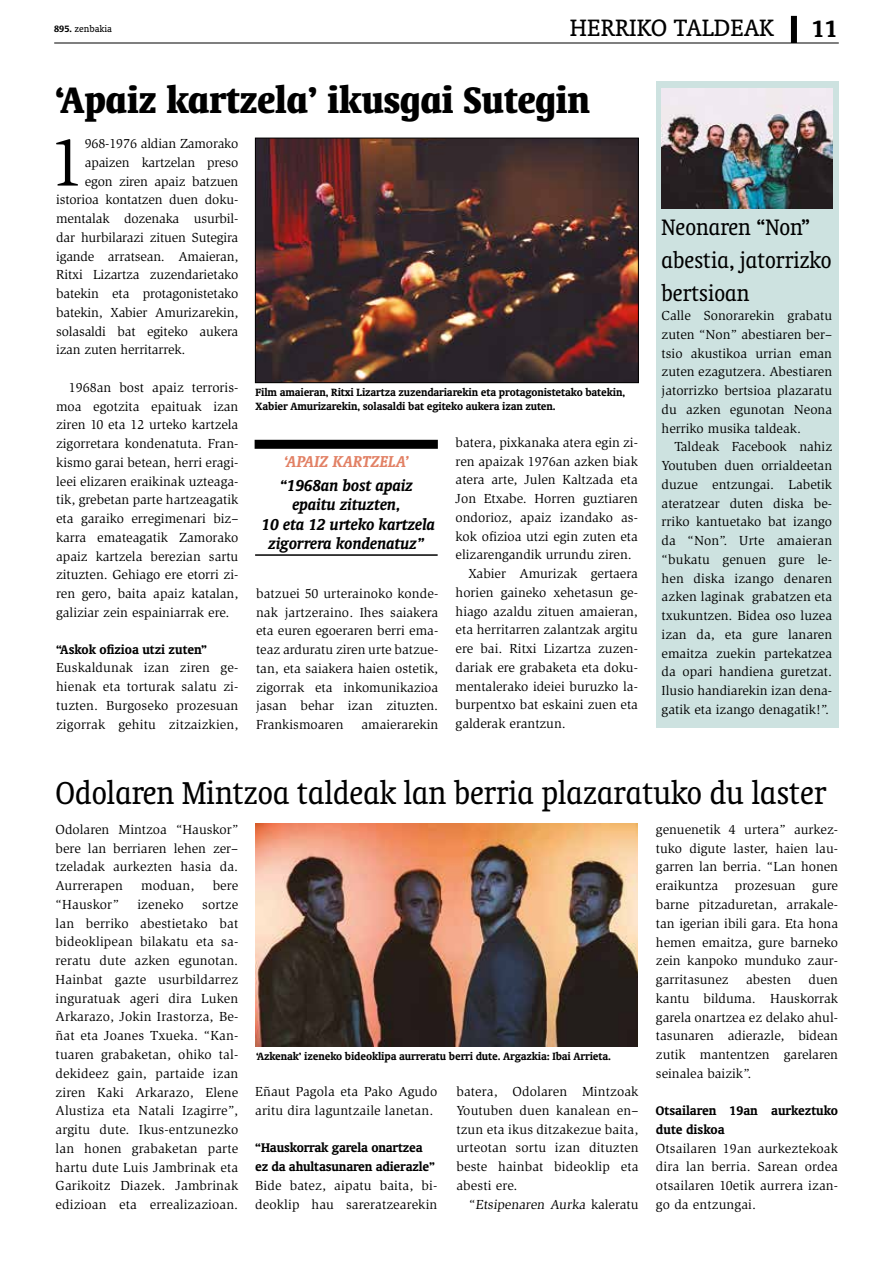
<style>
.page{position:relative;width:893px;height:1263px;background:#fff}
.page>*{position:absolute;margin:0;border:0;box-sizing:border-box;transform-origin:0 0}
.t1{font:69.45px "Slimbach";color:#000}
.t2{font:700 condensed 42px "Oranda BT";color:#000}
.t3{font:condensed 36px "Oranda BT";color:#000}
.t4{font:27px "Oranda BT";color:#000}
.t5{font:700 27px "Oranda BT";color:#000}
.t6{font:condensed 25.5px/33px "Oranda BT";color:#000}
.t7{font:italic 700 18px/19.5px "Oranda BT";color:#000;text-align:center}
.t8{font:italic 700 18px "Oranda BT";color:#e28165}
.t9{font:700 14.25px/18.8px "Oranda BT";letter-spacing:-.01em;color:#000}
.t10{font:13.5px/18.8px "Slimbach";color:#000;text-align:justify}
.t11{font:700 12px/14.4px "Oranda BT";letter-spacing:-.01em;color:#000}
.t12{font:10.5px "Oranda BT";color:#000}
.s1{font-weight:700}
</style>
<div class="page">
<hr style="left:54px;top:43px;width:785px;height:1px;background:#000">
<div style="left:791px;top:16px;width:6px;height:27px;background:#000"></div>
<img style="left:257px;top:140px;width:379px;height:241px">
<div style="left:255px;top:138px;width:383px;height:245px;border:1px solid #000"></div>
<div style="left:255px;top:440px;width:183px;height:9px;background:#000"></div>
<hr style="left:255px;top:554px;width:183px;height:2px;background:#000">
<div style="left:656px;top:81px;width:182px;height:647px;background:#cde2e0"></div>
<img style="left:256px;top:824px;width:382px;height:222px">
<img style="left:662px;top:89px;width:170px;height:119px">
<p class="t12" style="left:54px;top:23px;width:59px"><span class="s1">895.</span> zenbakia</p>
<h3 class="t4" style="left:570px;top:12px;width:206px">HERRIKO TALD K</h3>
<h3 class="t4" style="left:656px;top:12px;width:119px">PIL-PILEAN</h3>
<h3 class="t5" style="left:812px;top:13px;width:28px">11</h3>
<h2 class="t2" style="left:55px;top:75px;width:536px">‘Apaiz kartzela’ ikusgai Sutegin</h2>
<h1 class="t1" style="left:49px;top:123px;width:37px">1</h1>
<p class="t10" style="left:85px;top:134px;width:155px">968-1976 aldian Zamorako</p>
<p class="t10" style="left:85px;top:153px;width:155px">apaizen kartzelan preso</p>
<p class="t10" style="left:85px;top:172px;width:155px">egon ziren apaiz batzuen</p>
<p class="t10" style="left:56px;top:191px;width:184px">istorioa kontatzen duen doku-</p>
<p class="t10" style="left:56px;top:209px;width:184px">mentalak dozenaka usurbil-</p>
<p class="t10" style="left:56px;top:228px;width:184px">dar hurbilarazi zituen Sutegira</p>
<p class="t10" style="left:56px;top:247px;width:184px">igande arratsean. Amaieran,</p>
<p class="t10" style="left:56px;top:266px;width:184px">Ritxi Lizartza zuzendarietako</p>
<p class="t10" style="left:56px;top:284px;width:184px">batekin eta protagonistetako</p>
<p class="t10" style="left:56px;top:303px;width:184px">batekin, Xabier Amurizarekin,</p>
<p class="t10" style="left:56px;top:322px;width:184px">solasaldi bat egiteko aukera</p>
<p class="t10" style="left:56px;top:341px;width:131px">izan zuten herritarrek.</p>
<p class="t10" style="left:56px;top:378px;width:184px;text-indent:13px">1968an bost apaiz terroris&shy;moa egotzita epaituak izan ziren 10 eta 12 urteko kartzela zigorretara kondenatuta. Fran&shy;kismo garai betean, herri eragi&shy;leei elizaren eraikinak uzteaga&shy;tik, grebetan parte hartzeagatik eta garaiko erregimenari biz– karra emateagatik Zamorako apaiz kartzela berezian sartu zituzten. Gehiago ere etorri zi&shy;ren gero, baita apaiz katalan, galiziar zein espainiarrak ere.</p>
<p class="t9" style="left:56px;top:639px;width:152px">“Askok ofizioa utzi zuten”</p>
<p class="t10" style="left:56px;top:659px;width:184px">Euskaldunak izan ziren ge&shy;hienak eta torturak salatu zi&shy;tuzten. Burgoseko prozesuan zigorrak gehitu zitzaizkien,</p>
<p class="t11" style="left:256px;top:385px;width:371px">Film amaieran, Ritxi Lizartza zuzendariarekin eta protagonistetako batekin,<br>Xabier Amurizarekin, solasaldi bat egiteko aukera izan zuten.</p>
<p class="t10" style="left:456px;top:433px;width:184px">batera, pixkanaka atera egin zi-</p>
<p class="t10" style="left:456px;top:452px;width:184px">ren apaizak 1976an azken biak</p>
<p class="t10" style="left:456px;top:470px;width:184px">atera arte, Julen Kaltzada eta</p>
<p class="t10" style="left:456px;top:489px;width:184px">Jon Etxabe. Horren guztiaren</p>
<p class="t10" style="left:456px;top:508px;width:184px">ondorioz, apaiz izandako as-</p>
<p class="t10" style="left:456px;top:527px;width:184px">kok ofizioa utzi egin zuten eta</p>
<p class="t10" style="left:456px;top:545px;width:178px">elizarengandik urrundu ziren.</p>
<p class="t10" style="left:468px;top:564px;width:171px">Xabier Amurizak gertaera</p>
<p class="t10" style="left:456px;top:583px;width:184px">horien gaineko xehetasun ge-</p>
<p class="t10" style="left:456px;top:602px;width:184px">hiago azaldu zituen amaieran,</p>
<p class="t10" style="left:456px;top:620px;width:184px">eta herritarren zalantzak argitu</p>
<p class="t10" style="left:456px;top:639px;width:184px">ere bai. Ritxi Lizartza zuzen-</p>
<p class="t10" style="left:456px;top:658px;width:184px">dariak ere grabaketa eta doku-</p>
<p class="t10" style="left:456px;top:677px;width:184px">mentalerako ideiei buruzko la-</p>
<p class="t10" style="left:456px;top:695px;width:184px">burpentxo bat eskaini zuen eta</p>
<p class="t10" style="left:456px;top:714px;width:112px">galderak erantzun.</p>
<h3 class="t8" style="left:284px;top:450px;width:127px">‘APAIZ KARTZELA’</h3>
<h3 class="t7" style="left:262px;top:475px;width:175px">“1968an bost apaiz epaitu zituzten,<br>10 eta 12 urteko kartzela zigorrera kondenatuz”</h3>
<p class="t10" style="left:256px;top:584px;width:184px">batzuei 50 urterainoko konde&shy;nak jartzeraino. Ihes saiakera eta euren egoeraren berri ema&shy;teaz arduratu ziren urte batzue&shy;tan, eta saiakera haien ostetik, zigorrak eta inkomunikazioa jasan behar izan zituzten.<br>Frankismoaren</p>
<p class="t10" style="left:362px;top:715px;width:78px">amaierarekin</p>
<h3 class="t6" style="left:662px;top:211px;width:171px">Neonaren “Non” abestia, jatorrizko bertsioan</h3>
<p class="t10" style="left:662px;top:306px;width:172px">Calle Sonorarekin grabatu zuten “Non” abestiaren ber– tsio akustikoa urrian eman zuten ezagutzera. Abestiaren jatorrizko bertsioa plazaratu du azken egunotan Neona herriko musika taldeak.</p>
<p class="t10" style="left:662px;top:438px;width:172px;text-indent:13px">Taldeak Facebook nahiz Youtuben duen orrialdeetan duzue entzungai. Labetik ateratzear duten diska be&shy;rriko kantuetako bat izango da “Non”. Urte amaieran “bukatu genuen gure le&shy;hen diska izango denaren azken laginak grabatzen eta txukuntzen. Bidea oso luzea izan da, eta gure lanaren emaitza zuekin partekatzea da opari handiena guretzat.<br>Ilusio handiarekin izan dena&shy;gatik eta izango denagatik!”.</p>
<h3 class="t3" style="left:56px;top:772px;width:772px">Odolaren Mintzoa taldeak lan berria plazaratuko du laster</h3>
<p class="t10" style="left:56px;top:820px;width:184px">Odolaren Mintzoa “Hauskor” bere lan berriaren lehen zer– tzeladak aurkezten hasia da.<br>Aurrerapen</p>
<p class="t10" style="left:656px;top:820px;width:184px">genuenetik 4 urtera” aurkez&shy;tuko digute laster, haien lau&shy;garren lan berria. “Lan honen eraikuntza prozesuan gure barne pitzaduretan, arrakale&shy;tan igerian ibili gara. Eta hona hemen emaitza, gure barneko zein kanpoko munduko zaur&shy;garritasunez</p>
<p class="t10" style="left:141px;top:876px;width:55px">moduan,</p>
<p class="t10" style="left:213px;top:876px;width:27px">bere</p>
<p class="t10" style="left:56px;top:895px;width:65px">“Hauskor”</p>
<p class="t10" style="left:137px;top:895px;width:48px">izeneko</p>
<p class="t10" style="left:56px;top:895px;width:184px;text-indent:147px">sortze lan berriko abestietako bat bideoklipean bilakatu eta sa&shy;reratu dute azken egunotan.<br>Hainbat gazte usurbildarrez inguratuak ageri dira Luken Arkarazo, Jokin Irastorza, Be&shy;ñat eta Joanes Txueka. “Kan&shy;tuaren grabaketan, ohiko tal&shy;dekideez gain, partaide izan ziren Kaki Arkarazo, Elene Alustiza eta Natali Izagirre”, argitu dute. Ikus-entzunezko lan honen grabaketan parte hartu dute Luis Jambrinak eta Garikoitz Diazek. Jambrinak edizioan eta errealizazioan.</p>
<p class="t10" style="left:656px;top:970px;width:184px;text-indent:153px">duen kantu bilduma. Hauskorrak garela onartzea ez delako ahul&shy;tasunaren adierazle, bidean zutik mantentzen garelaren seinalea baizik”.</p>
<p class="t9" style="left:656px;top:1101px;width:184px">Otsailaren 19an aurkeztuko dute diskoa</p>
<p class="t10" style="left:656px;top:1139px;width:184px">Otsailaren 19an aurkeztekoak dira lan berria. Sarean ordea otsailaren 10etik aurrera izan&shy;go da entzungai.</p>
<p class="t10" style="left:746px;top:970px;width:46px">abesten</p>
<p class="t11" style="left:256px;top:1049px;width:356px">‘Azkenak’ izeneko bideoklipa aurreratu berri dute. Argazkia: Ibai Arrieta.</p>
<p class="t10" style="left:456px;top:1082px;width:184px">batera, Odolaren Mintzoak Youtuben duen kanalean en– tzun eta ikus ditzakezue baita, urteotan sortu izan dituzten beste hainbat bideoklip eta abesti ere.</p>
<p class="t10" style="left:469px;top:1195px;width:171px">“Etsipenaren Aurka kaleratu</p>
<p class="t10" style="left:255px;top:1082px;width:184px">Eñaut Pagola eta Pako Agudo aritu dira laguntzaile lanetan.</p>
<p class="t9" style="left:255px;top:1138px;width:181px">“Hauskorrak garela onartzea ez da ahultasunaren adierazle”</p>
<p class="t10" style="left:255px;top:1176px;width:184px">Bide batez, aipatu baita, bi&shy;deoklip hau sareratzearekin</p>
</div>
